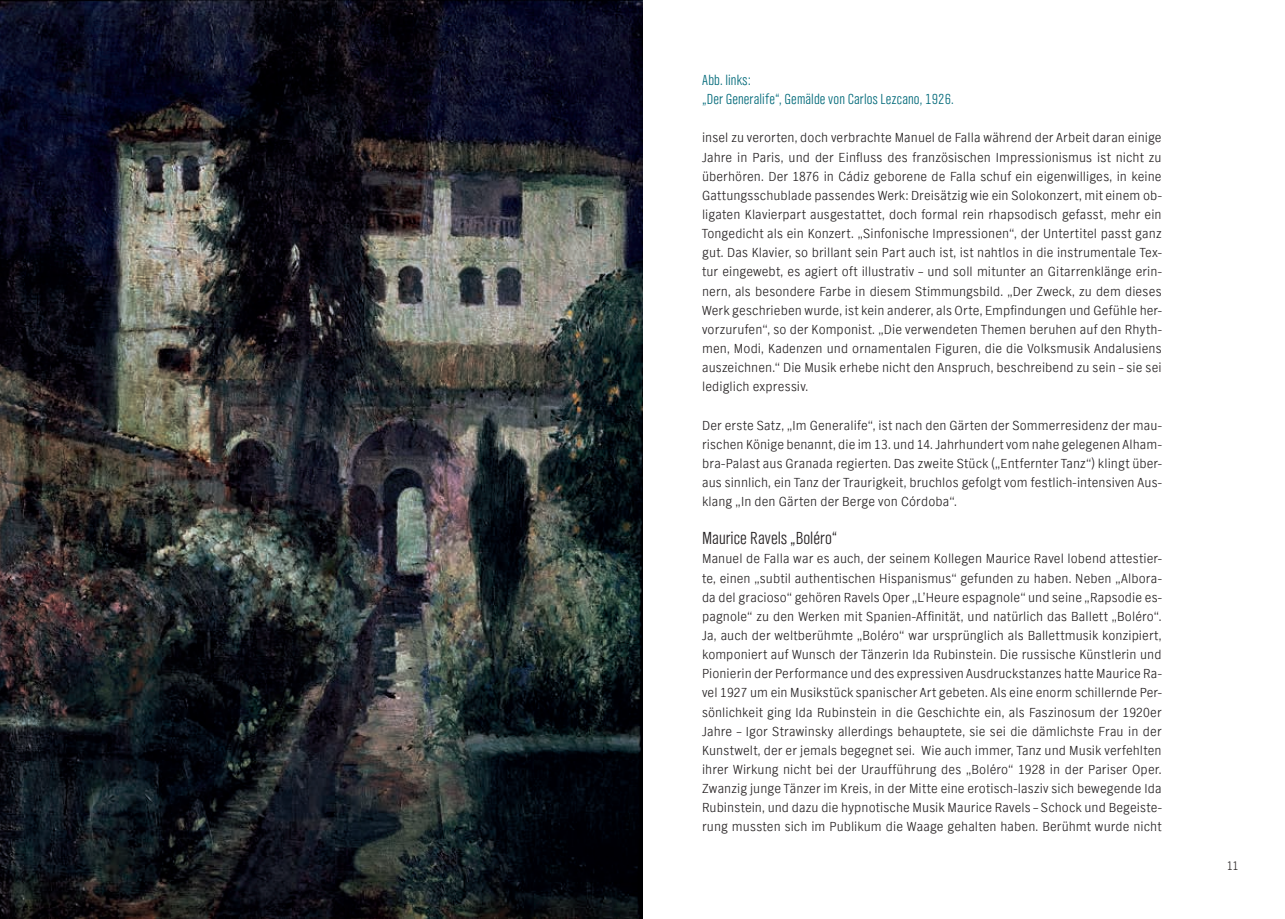
<style>
.page{position:relative;width:1285px;height:919px;background:#fff}
.page>*{position:absolute;margin:0;border:0;box-sizing:border-box;transform-origin:0 0}
.t1{font:300 18px "NDR Sans Cond";letter-spacing:.005em;color:#231f20}
.t2{font:300 15px/19.2px "NDR Sans Cond";letter-spacing:.01em;color:#006979}
.t3{font:300 13.5px/19.2px "NDR Sans";letter-spacing:.01em;color:#231f20;text-align:justify}
.t4{font:300 12.75px "NDR Sans Cond";color:#231f20}
</style>
<div class="page">
<img style="left:0;top:0;width:642px;height:918px">
<p class="t2" style="left:702px;top:70px;width:253px">Abb. links:<br>„Der Generalife“, Gemälde von Carlos Lezcano, 1926.</p>
<p class="t3" style="left:702px;top:128px;width:461px">insel zu verorten, doch verbrachte Manuel de Falla während der Arbeit daran einige Jahre in Paris, und der Einfluss des französischen Impressionismus ist nicht zu überhören. Der 1876 in Cádiz geborene de Falla schuf ein eigenwilliges, in keine Gattungsschublade passendes Werk: Dreisätzig wie ein Solokonzert, mit einem ob&shy;ligaten Klavierpart ausgestattet, doch formal rein rhapsodisch gefasst, mehr ein Tongedicht als ein Konzert. „Sinfonische Impressionen“, der Untertitel passt ganz gut. Das Klavier, so brillant sein Part auch ist, ist nahtlos in die instrumentale Tex&shy;tur eingewebt, es agiert oft illustrativ – und soll mitunter an Gitarrenklänge erin&shy;nern, als besondere Farbe in diesem Stimmungsbild. „Der Zweck, zu dem dieses Werk geschrieben wurde, ist kein anderer, als Orte, Empfindungen und Gefühle her&shy;vorzurufen“, so der Komponist. „Die verwendeten Themen beruhen auf den Rhyth&shy;men, Modi, Kadenzen und ornamentalen Figuren, die die Volksmusik Andalusiens auszeichnen.“ Die Musik erhebe nicht den Anspruch, beschreibend zu sein – sie sei lediglich expressiv.</p>
<p class="t3" style="left:702px;top:415px;width:461px">Der erste Satz, „Im Generalife“, ist nach den Gärten der Sommerresidenz der mau&shy;rischen Könige benannt, die im 13. und 14. Jahrhundert vom nahe gelegenen Alham&shy;bra-Palast aus Granada regierten. Das zweite Stück („Entfernter Tanz“) klingt über&shy;aus sinnlich, ein Tanz der Traurigkeit, bruchlos gefolgt vom festlich-intensiven Aus&shy;klang „In den Gärten der Berge von Córdoba“.</p>
<h1 class="t1" style="left:702px;top:527px;width:137px">Maurice Ravels „Boléro“</h1>
<p class="t3" style="left:702px;top:549px;width:461px">Manuel de Falla war es auch, der seinem Kollegen Maurice Ravel lobend attestier&shy;te, einen „subtil authentischen Hispanismus“ gefunden zu haben. Neben „Albora&shy;da del gracioso“ gehören Ravels Oper „L’Heure espagnole“ und seine „Rapsodie es&shy;pagnole“ zu den Werken mit Spanien-Affinität, und natürlich das Ballett „Boléro“.<br>Ja, auch der weltberühmte „Boléro“ war ursprünglich als Ballettmusik konzipiert, komponiert auf Wunsch der Tänzerin Ida Rubinstein. Die russische Künstlerin und Pionierin der Performance und des expressiven Ausdruckstanzes hatte Maurice Ra&shy;vel 1927 um ein Musikstück spanischer Art gebeten. Als eine enorm schillernde Per&shy;sönlichkeit ging Ida Rubinstein in die Geschichte ein, als Faszinosum der 1920er Jahre – Igor Strawinsky allerdings behauptete, sie sei die dämlichste Frau in der Kunstwelt, der er jemals begegnet sei. Wie auch immer, Tanz und Musik verfehlten ihrer Wirkung nicht bei der Uraufführung des „Boléro“ 1928 in der Pariser Oper.<br>Zwanzig junge Tänzer im Kreis, in der Mitte eine erotisch-lasziv sich bewegende Ida Rubinstein, und dazu die hypnotische Musik Maurice Ravels – Schock und Begeiste&shy;rung mussten sich im Publikum die Waage gehalten haben. Berühmt wurde nicht</p>
<p class="t4" style="left:1226px;top:857px;width:13px">11</p>
</div>
